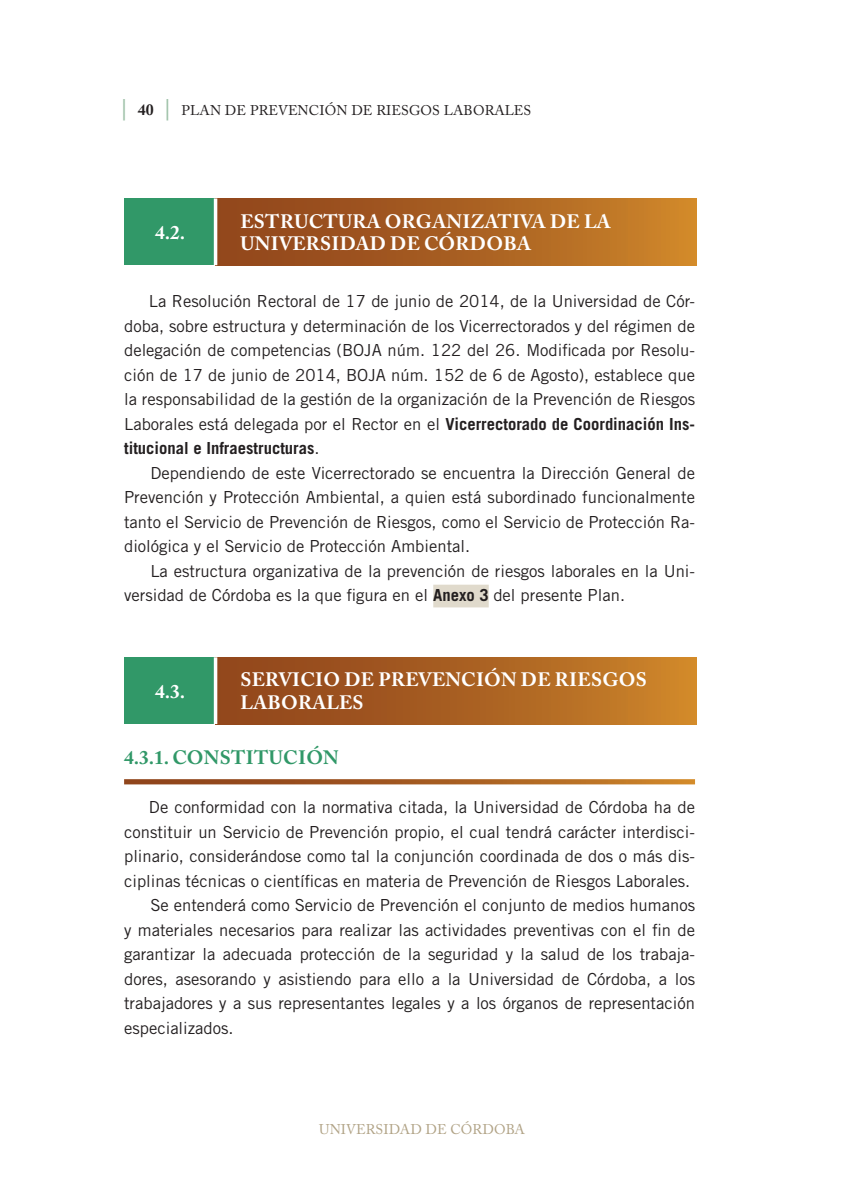
<style>
.page{position:relative;width:844px;height:1191px;background:#fff}
.page>*{position:absolute;margin:0;border:0;box-sizing:border-box;transform-origin:0 0}
.t1{font:700 19.25px/22.8px "Adobe Caslon Pro";letter-spacing:.015em;color:#fff}
.t2{font:700 19.25px "Adobe Caslon Pro";letter-spacing:.015em;color:#319868}
.t3{font:16.62px/24.5px "Trade Gothic";color:#231f20;text-align:justify}
.t4{font:14px "Adobe Caslon Pro";letter-spacing:.01em;color:#231f20}
.t5{font:14px "Adobe Caslon Pro";letter-spacing:.01em;color:#b1a386}
.s1{font-weight:700;font-size:21px;color:#9ec1a8}
.s2{font-weight:700;font-size:15.75px}
.s3{font-weight:700}
</style>
<div class="page">
<div style="left:433px;top:584px;width:55px;height:23px;background:#e0dacc"></div>
<svg style="left:124px;top:779px;width:570px;height:5px;background:#a96228"></svg>
<div style="left:124px;top:198px;width:91px;height:67px;background:#319868"></div>
<div style="left:215px;top:198px;width:481px;height:67px;background:linear-gradient(to right,#8c411c,#ca8329)"></div>
<hr style="left:214px;top:198px;width:3px;height:67px;background:#fff">
<div style="left:124px;top:657px;width:91px;height:67px;background:#319868"></div>
<div style="left:215px;top:657px;width:481px;height:67px;background:linear-gradient(to right,#8c411c,#ca8329)"></div>
<hr style="left:214px;top:657px;width:3px;height:67px;background:#fff">
<p class="t4" style="left:120px;top:102px;width:412px"><span class="s1">|</span> <span class="s2">40</span> <span class="s1">|</span> PLAN DE PREVENCIÓN DE RIESGOS LABORALES</p>
<p class="t1" style="left:155px;top:221px;width:32px">4.2.</p>
<p class="t1" style="left:240px;top:209px;width:372px">ESTRUCTURA ORGANIZATIVA DE LA<br>UNIVERSIDAD DE CÓRDOBA</p>
<p class="t3" style="left:124px;top:289px;width:572px;text-indent:25px">La Resolución Rectoral de 17 de junio de 2014, de la Universidad de Cór&shy;doba, sobre estructura y determinación de los Vicerrectorados y del régimen de delegación de competencias (BOJA núm. 122 del 26. Modificada por Resolu&shy;ción de 17 de junio de 2014, BOJA núm. 152 de 6 de Agosto), establece que la responsabilidad de la gestión de la organización de la Prevención de Riesgos Laborales está delegada por el Rector en el <span class="s3">Vicerrectorado de Coordinación Ins&shy;titucional e Infraestructuras</span>.</p>
<p class="t3" style="left:124px;top:460px;width:572px;text-indent:26px">Dependiendo de este Vicerrectorado se encuentra la Dirección General de Prevención y Protección Ambiental, a quien está subordinado funcionalmente tanto el Servicio de Prevención de Riesgos, como el Servicio de Protección Ra&shy;diológica y el Servicio de Protección Ambiental.</p>
<p class="t3" style="left:124px;top:558px;width:572px;text-indent:26px">La estructura organizativa de la prevención de riesgos laborales en la Uni&shy;versidad de Córdoba es la que figura en el <span class="s3">Anexo 3</span> del presente Plan.</p>
<p class="t1" style="left:240px;top:668px;width:408px">SERVICIO DE PREVENCIÓN DE RIESGOS<br>LABORALES</p>
<p class="t2" style="left:124px;top:746px;width:216px">4.3.1. CONSTITUCIÓN</p>
<p class="t3" style="left:149px;top:795px;width:547px">De conformidad con la normativa citada, la Universidad de Córdoba ha de</p>
<p class="t3" style="left:124px;top:819px;width:572px">constituir un Servicio de Prevención propio, el cual tendrá carácter interdisci-</p>
<p class="t3" style="left:124px;top:844px;width:572px">plinario, considerándose como tal la conjunción coordinada de dos o más dis-</p>
<p class="t3" style="left:124px;top:868px;width:567px">ciplinas técnicas o científicas en materia de Prevención de Riesgos Laborales.</p>
<p class="t3" style="left:150px;top:893px;width:546px">Se entenderá como Servicio de Prevención el conjunto de medios humanos</p>
<p class="t3" style="left:124px;top:917px;width:572px">y materiales necesarios para realizar las actividades preventivas con el fin de</p>
<p class="t3" style="left:124px;top:942px;width:572px">garantizar la adecuada protección de la seguridad y la salud de los trabaja-</p>
<p class="t3" style="left:124px;top:966px;width:572px">dores, asesorando y asistiendo para ello a la Universidad de Córdoba, a los</p>
<p class="t3" style="left:124px;top:991px;width:572px">trabajadores y a sus representantes legales y a los órganos de representación</p>
<p class="t3" style="left:124px;top:1015px;width:111px">especializados.</p>
<p class="t1" style="left:155px;top:679px;width:32px">4.3.</p>
<p class="t5" style="left:319px;top:1121px;width:207px">UNIVERSIDAD DE CÓRDOBA</p>
</div>
